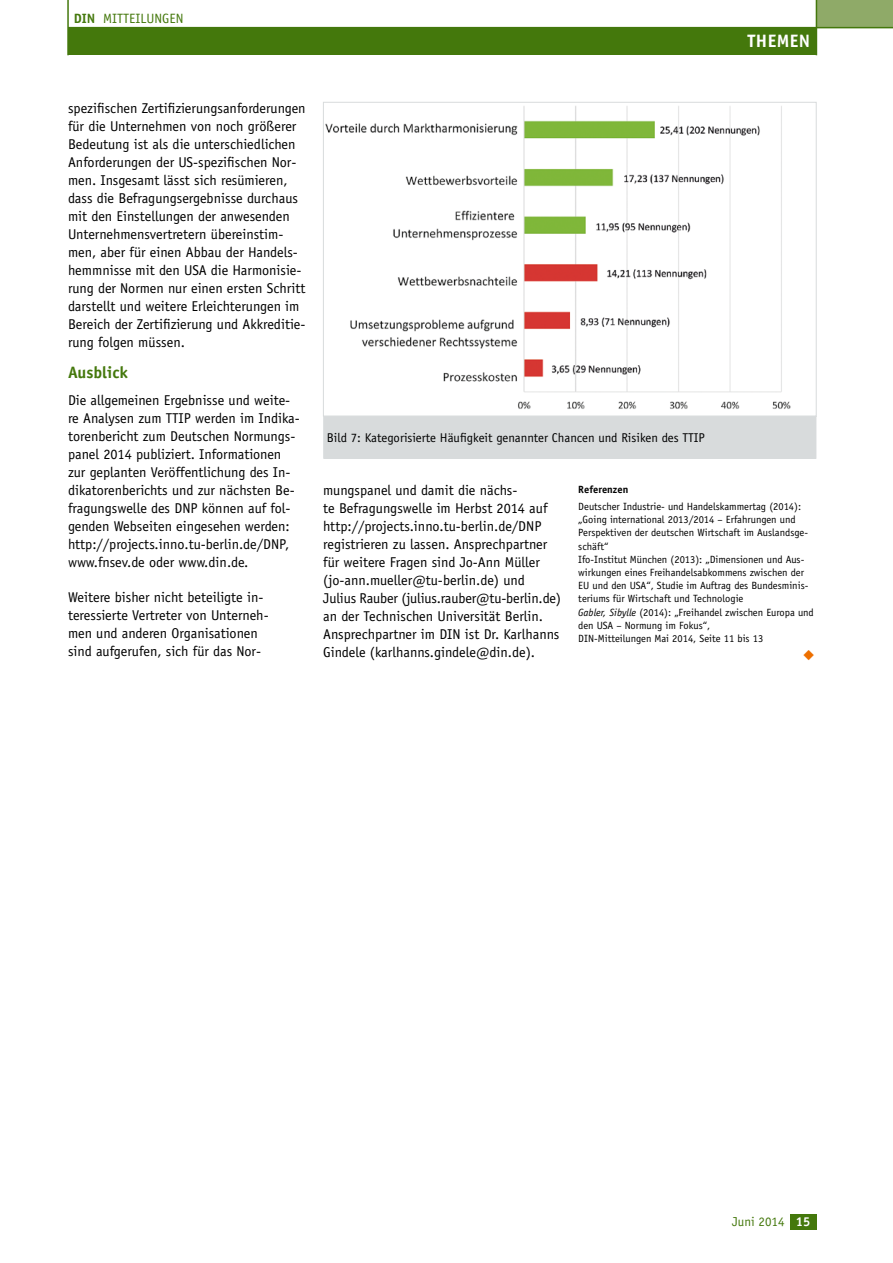
<style>
.page{position:relative;width:893px;height:1263px;background:#fff}
.page>*{position:absolute;margin:0;border:0;box-sizing:border-box;transform-origin:0 0}
.t1{font:700 18px "Officina Sans";letter-spacing:.02em;color:#fff}
.t2{font:700 16.5px "Officina Sans";color:#44780c}
.t3{font:14.25px/18px "Officina Sans";color:#000}
.t4{font:13.5px "Officina Sans";color:#44780c}
.t5{font:12.9px "Officina Sans";color:#44780c}
.t6{font:700 12.9px "Officina Sans";color:#fff}
.t7{font:12.75px "Officina Sans";color:#000}
.t8{font:10.5px/13.2px "Officina Sans";color:#000}
.t9{font:700 10.5px "Officina Sans";color:#000}
.s1{font-weight:700}
.s2{font-style:italic}
</style>
<div class="page">
<div style="left:68px;top:28px;width:748px;height:27px;background:#44780c"></div>
<div style="left:790px;top:1214px;width:26px;height:15px;background:#44780c"></div>
<div style="left:816px;top:0;width:77px;height:28px;background:#8faa68"></div>
<hr style="left:67px;top:0;width:2px;height:55px;background:#44780c">
<hr style="left:816px;top:0;width:1px;height:55px;background:#44780c">
<hr style="left:68px;top:27px;width:825px;height:1px;background:#44780c">
<img style="left:325px;top:106px;width:466px;height:303px">
<div style="left:323px;top:102px;width:493px;height:314px;border:1px solid #d8dbdc"></div>
<div style="left:324px;top:417px;width:492px;height:41px;background:#d8dbdc"></div>
<div style="left:323px;top:416px;width:493px;height:43px;border:2px solid #d8dbdc"></div>
<p class="t4" style="left:74px;top:11px;width:111px"><span class="s1">DIN</span> Mitteilungen</p>
<p class="t1" style="left:748px;top:30px;width:64px">THEMEN</p>
<p class="t3" style="left:68px;top:99px;width:239px">spezifischen Zertifizierungsanforderungen für die Unternehmen von noch größerer Bedeutung ist als die unterschiedlichen Anforderungen der US-spezifischen Nor&shy;men. Insgesamt lässt sich resümieren, dass die Befragungsergebnisse durchaus mit den Einstellungen der anwesenden Unternehmensvertretern übereinstim&shy;men, aber für einen Abbau der Handels&shy;hemmnisse mit den USA die Harmonisie&shy;rung der Normen nur einen ersten Schritt darstellt und weitere Erleichterungen im Bereich der Zertifizierung und Akkreditie&shy;rung folgen müssen.</p>
<p class="t2" style="left:68px;top:362px;width:61px">Ausblick</p>
<p class="t3" style="left:68px;top:391px;width:233px">Die allgemeinen Ergebnisse und weite&shy;re Analysen zum TTIP werden im Indika&shy;torenbericht zum Deutschen Normungs&shy;panel 2014 publiziert. Informationen zur geplanten Veröffentlichung des In&shy;dikatorenberichts und zur nächsten Be&shy;fragungswelle des DNP können auf fol&shy;genden Webseiten eingesehen werden: http://projects.inno.tu-berlin.de/DNP, www.fnsev.de oder www.din.de.</p>
<p class="t3" style="left:68px;top:588px;width:202px">Weitere bisher nicht beteiligte in&shy;teressierte Vertreter von Unterneh&shy;men und anderen Organisationen sind aufgerufen, sich für das Nor-</p>
<p class="t7" style="left:327px;top:430px;width:380px">Bild 7: Kategorisierte Häufigkeit genannter Chancen und Risiken des TTIP</p>
<p class="t3" style="left:323px;top:481px;width:239px">mungspanel und damit die nächs-<br>te Befragungswelle im Herbst 2014 auf http://projects.inno.tu-berlin.de/DNP registrieren zu lassen. Ansprechpartner für weitere Fragen sind Jo-Ann Müller (jo-ann.mueller@tu-berlin.de) und Julius Rauber (julius.rauber@tu-berlin.de) an der Technischen Universität Berlin.<br>Ansprechpartner im DIN ist Dr. Karlhanns Gindele (karlhanns.gindele@din.de).</p>
<p class="t9" style="left:578px;top:482px;width:51px">Referenzen</p>
<p class="t8" style="left:578px;top:500px;width:237px">Deutscher Industrie- und Handelskammertag (2014): „Going international 2013/2014 – Erfahrungen und Perspektiven der deutschen Wirtschaft im Auslandsge&shy;schäft“<br>Ifo-Institut München (2013): „Dimensionen und Aus&shy;wirkungen eines Freihandelsabkommens zwischen der EU und den USA“, Studie im Auftrag des Bundesminis&shy;teriums für Wirtschaft und Technologie<br><span class="s2">Gabler, Sibylle</span> (2014): „Freihandel zwischen Europa und den USA – Normung im Fokus“,<br>DIN-Mitteilungen Mai 2014, Seite 11 bis 13</p>
<p class="t5" style="left:732px;top:1213px;width:54px">Juni 2014</p>
<p class="t6" style="left:796px;top:1213px;width:16px">15</p>
</div>
